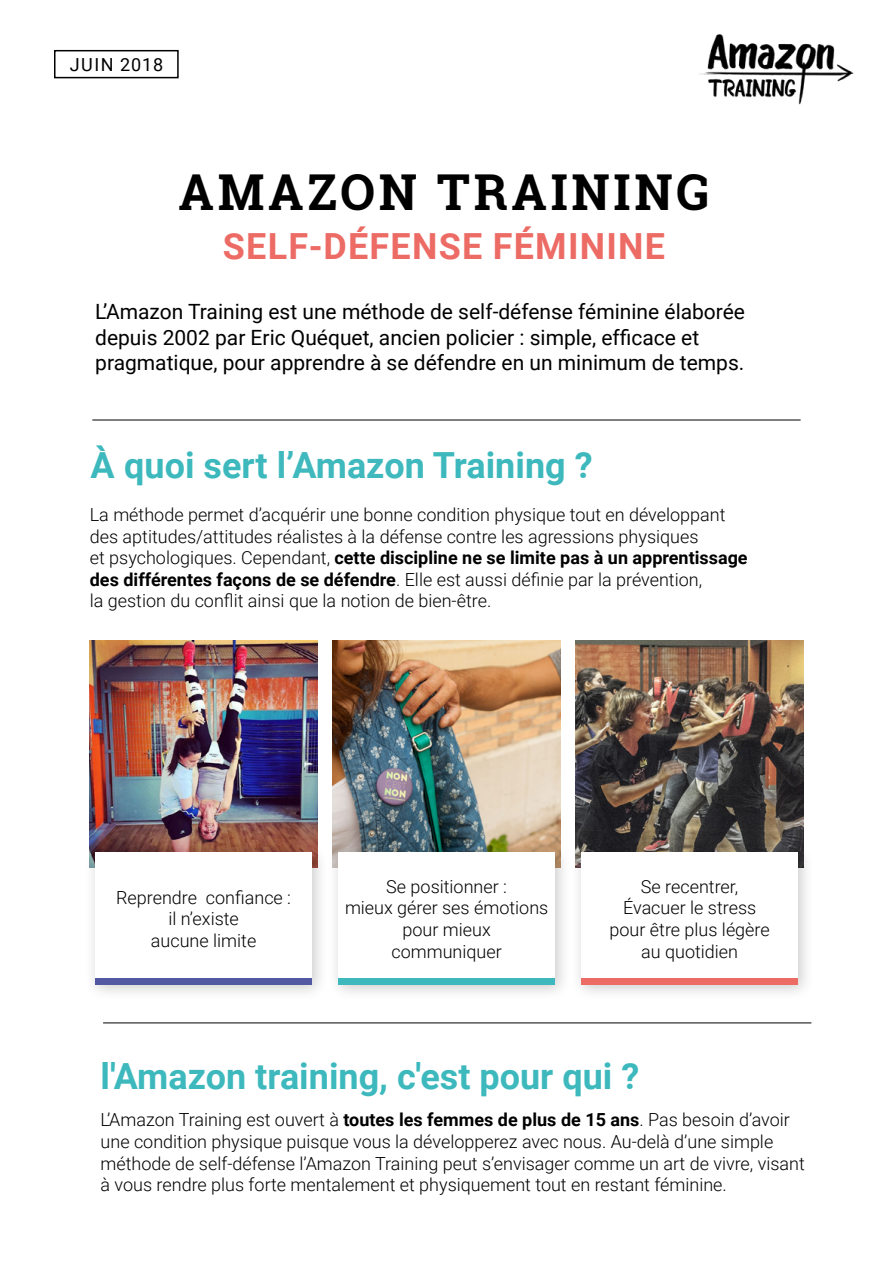
<style>
.page{position:relative;width:893px;height:1263px;background:#fff}
.page>*{position:absolute;margin:0;border:0;box-sizing:border-box;transform-origin:0 0}
.t1{font:700 49.5px "Roboto Slab";letter-spacing:.075em;color:#000}
.t2{font:700 36px "Roboto";color:#3db9bd}
.t3{font:700 36px "Roboto";letter-spacing:.035em;color:#ed6b65}
.t4{font:21px/25.2px "Roboto";color:#000}
.t5{font:300 18px/21.6px "Roboto";color:#000;text-align:center}
.t6{font:18px "Roboto";letter-spacing:.065em;color:#000}
.s1{color:#3fb9bd}
.s2{font-weight:700}
</style>
<div class="page">
<div style="left:54px;top:50px;width:125px;height:28px;border:2px solid #000"></div>
<img style="left:90px;top:640px;width:227px;height:202px">
<img style="left:333px;top:640px;width:228px;height:202px">
<img style="left:576px;top:640px;width:227px;height:202px">
<div style="left:84px;top:842px;width:245px;height:159px;background:#000;opacity:.21"></div>
<div style="left:95px;top:853px;width:217px;height:131px;background:#fff"></div>
<div style="left:95px;top:978px;width:217px;height:6px;background:#5358a3"></div>
<div style="left:327px;top:842px;width:245px;height:159px;background:#000;opacity:.21"></div>
<div style="left:338px;top:853px;width:217px;height:131px;background:#fff"></div>
<div style="left:338px;top:978px;width:217px;height:6px;background:#3db9bd"></div>
<div style="left:570px;top:842px;width:245px;height:159px;background:#000;opacity:.21"></div>
<div style="left:581px;top:853px;width:217px;height:131px;background:#fff"></div>
<div style="left:581px;top:978px;width:217px;height:6px;background:#ed6b65"></div>
<hr style="left:92px;top:420px;width:709px;height:1px;background:#000">
<hr style="left:103px;top:1023px;width:708px;height:1px;background:#000">
<img style="left:700px;top:34px;width:154px;height:71px">
<p class="t6" style="left:70px;top:52px;width:95px">JUIN 2018</p>
<h1 class="t1" style="left:179px;top:158px;width:532px">AMAZON TRAINING</h1>
<h2 class="t3" style="left:223px;top:221px;width:444px">SELF-DÉFENSE FÉMININE</h2>
<p class="t4" style="left:95px;top:298px;width:651px">L’Amazon Training est une méthode de self-défense féminine élaborée depuis 2002 par Eric Quéquet, ancien policier : simple, efficace et pragmatique, pour apprendre à se défendre en un minimum de temps.</p>
<h2 class="t2" style="left:90px;top:440px;width:504px">À quoi sert <span class="s1">l’Amazon</span> Training ?</h2>
<p class="t5" style="left:90px;top:503px;width:659px;text-align:left">La méthode permet d’acquérir une bonne condition physique tout en développant des aptitudes/attitudes réalistes à la défense contre les agressions physiques<br>et psychologiques. Cependant, <span class="s2">cette discipline ne se limite pas à un apprentissage des différentes façons de se défendre</span>. Elle est aussi définie par la prévention,<br>la gestion du conflit ainsi que la notion de bien-être.</p>
<p class="t5" style="left:116px;top:886px;width:176px">Reprendre confiance : il n’existe<br>aucune limite</p>
<p class="t5" style="left:345px;top:875px;width:205px">Se positionner :<br>mieux gérer ses émotions pour mieux<br>communiquer</p>
<p class="t5" style="left:610px;top:875px;width:162px">Se recentrer,<br>Évacuer le stress pour être plus légère au quotidien</p>
<h2 class="t2" style="left:101px;top:1050px;width:540px">l'Amazon training, c'est pour qui ?</h2>
<p class="t5" style="left:101px;top:1108px;width:706px;text-align:left">L’Amazon Training est ouvert à <span class="s2">toutes les femmes de plus de 15 ans</span>. Pas besoin d’avoir une condition physique puisque vous la développerez avec nous. Au-delà d’une simple méthode de self-défense l’Amazon Training peut s’envisager comme un art de vivre, visant à vous rendre plus forte mentalement et physiquement tout en restant féminine.</p>
</div>
